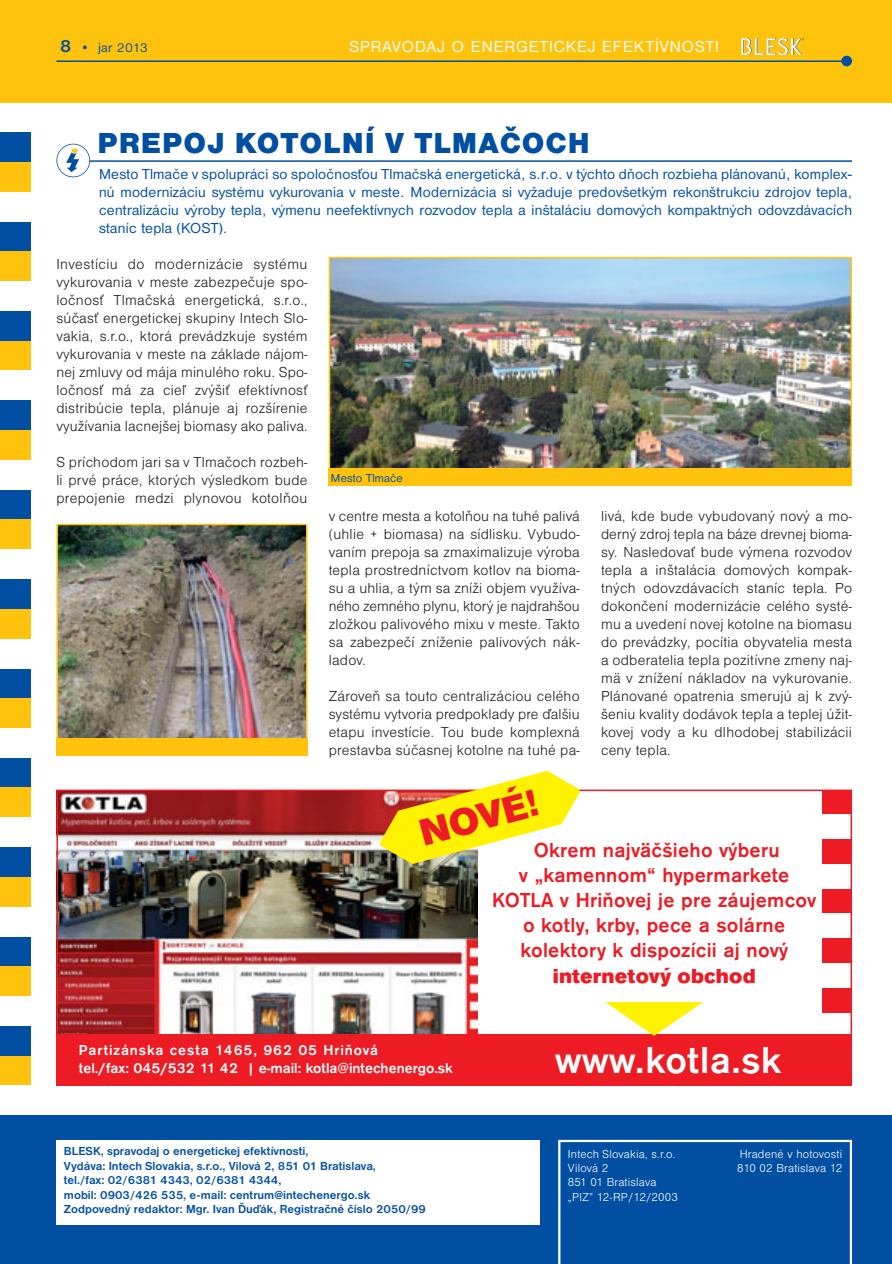
<style>
.page{position:relative;width:892px;height:1264px;background:#fff}
.page>*{position:absolute;margin:0;border:0;box-sizing:border-box;transform-origin:0 0}
.t1{font:500 39px "Accius TCE";letter-spacing:.02em;color:#fff}
.t2{font:39px "Accius TCE Ultr";color:#ed1c24}
.t3{font:30px "Nimbus San DCE Blac";letter-spacing:.035em;color:#004fa3}
.t4{font:500 21px/25.2px "Accius TCE";letter-spacing:.01em;color:#ed1c24;text-align:center}
.t5{font:21px "Accius TCE Ultr";letter-spacing:.01em;color:#ed1c24}
.t6{font:16.5px "Nimbus San DCE";letter-spacing:.06em;color:#fff}
.t7{font:15px/18px "Nimbus San DCE Ligh";letter-spacing:.015em;color:#231f20;text-align:justify}
.t8{font:15px/18px "Nimbus San DCE";letter-spacing:.015em;color:#004fa3;text-align:justify}
.t9{font:500 15px/18px "Accius TCE";color:#fff}
.t10{font:13.5px "Nimbus San DCE";letter-spacing:.03em;color:#004fa3}
.t11{font:700 12px/14.4px "Nimbus San DCE";color:#004fa3}
.t12{font:12px/14.4px "Nimbus San DCE Ligh";letter-spacing:.015em;color:#fff}
.t13{font:12px "Nimbus San DCE";letter-spacing:.015em;color:#004fa3}
.s1{font-family:"Nimbus San PCE";font-weight:700;font-size:18px}
</style>
<div class="page">
<img style="left:0;top:0;width:891px;height:1263px">
<p class="t10" style="left:61px;top:43px;width:88px"><span class="s1">8</span> • jar 2013</p>
<p class="t6" style="left:349px;top:41px;width:371px">SPRAVODAJ O ENERGETICKEJ EFEKTÍVNOSTI</p>
<h2 class="t3" style="left:98px;top:132px;width:493px">PREPOJ KOTOLNÍ V TLMAČOCH</h2>
<p class="t8" style="left:99px;top:166px;width:754px">Mesto Tlmače v spolupráci so spoločnosťou Tlmačská energetická, s.r.o. v týchto dňoch rozbieha plánovanú, komplex&shy;nú modernizáciu systému vykurovania v meste. Modernizácia si vyžaduje predovšetkým rekonštrukciu zdrojov tepla, centralizáciu výroby tepla, výmenu neefektívnych rozvodov tepla a inštaláciu domových kompaktných odovzdávacích staníc tepla (KOST).</p>
<p class="t7" style="left:56px;top:256px;width:252px">Investíciu do modernizácie systému vykurovania v meste zabezpečuje spo&shy;ločnosť Tlmačská energetická, s.r.o., súčasť energetickej skupiny Intech Slo&shy;vakia, s.r.o., ktorá prevádzkuje systém vykurovania v meste na základe nájom&shy;nej zmluvy od mája minulého roku. Spo&shy;ločnosť má za cieľ zvýšiť efektívnosť distribúcie tepla, plánuje aj rozšírenie využívania lacnejšej biomasy ako paliva.</p>
<p class="t7" style="left:56px;top:454px;width:252px">S príchodom jari sa v Tlmačoch rozbeh&shy;li prvé práce, ktorých výsledkom bude prepojenie medzi plynovou kotolňou</p>
<p class="t13" style="left:331px;top:473px;width:73px">Mesto Tlmače</p>
<p class="t7" style="left:329px;top:508px;width:252px">v centre mesta a kotolňou na tuhé palivá (uhlie + biomasa) na sídlisku. Vybudo&shy;vaním prepoja sa zmaximalizuje výroba tepla prostredníctvom kotlov na bioma&shy;su a uhlia, a tým sa zníži objem využíva&shy;ného zemného plynu, ktorý je najdrahšou zložkou palivového mixu v meste. Takto sa zabezpečí zníženie palivových nák&shy;ladov.</p>
<p class="t7" style="left:329px;top:688px;width:252px">Zároveň sa touto centralizáciou celého systému vytvoria predpoklady pre ďalšiu etapu investície. Tou bude komplexná prestavba súčasnej kotolne na tuhé pa-</p>
<p class="t7" style="left:601px;top:508px;width:252px">livá, kde bude vybudovaný nový a mo&shy;derný zdroj tepla na báze drevnej bioma&shy;sy. Nasledovať bude výmena rozvodov tepla a inštalácia domových kompak&shy;tných odovzdávacích staníc tepla. Po dokončení modernizácie celého systé&shy;mu a uvedení novej kotolne na biomasu do prevádzky, pocítia obyvatelia mesta a odberatelia tepla pozitívne zmeny naj&shy;mä v znížení nákladov na vykurovanie.<br>Plánované opatrenia smerujú aj k zvý&shy;šeniu kvality dodávok tepla a teplej úžit&shy;kovej vody a ku dlhodobej stabilizácii ceny tepla.</p>
<h1 class="t2" style="left:417px;top:819px;width:123px;rotate:-15deg">NOVÉ!</h1>
<h3 class="t4" style="left:492px;top:838px;width:325px">Okrem najväčšieho výberu<br>v „kamennom“ hypermarkete<br>KOTLA v Hriňovej je pre záujemcov o kotly, krby, pece a solárne kolektory k dispozícii aj nový</h3>
<h3 class="t5" style="left:552px;top:967px;width:204px">internetový obchod</h3>
<p class="t9" style="left:79px;top:1041px;width:375px">Partizánska cesta 1465, 962 05 Hriňová<br>tel./fax: 045/532 11 42 | e-mail: kotla@intechenergo.sk</p>
<h1 class="t1" style="left:555px;top:1045px;width:227px">www.kotla.sk</h1>
<p class="t11" style="left:64px;top:1144px;width:363px">BLESK, spravodaj o energetickej efektívnosti,<br>Vydáva: Intech Slovakia, s.r.o., Vilová 2, 851 01 Bratislava,<br>tel./fax: 02/6381 4343, 02/6381 4344,<br>mobil: 0903/426 535, e-mail: centrum@intechenergo.sk Zodpovedný redaktor: Mgr. Ivan Ďuďák, Registračné číslo 2050/99</p>
<p class="t12" style="left:568px;top:1146px;width:109px">Intech Slovakia, s.r.o.</p>
<p class="t12" style="left:739px;top:1146px;width:104px">Hradené v hotovosti</p>
<p class="t12" style="left:568px;top:1161px;width:42px">Vilová 2</p>
<p class="t12" style="left:737px;top:1161px;width:106px">810 02 Bratislava 12</p>
<p class="t12" style="left:568px;top:1175px;width:111px">851 01 Bratislava „PlZ” 12-RP/12/2003</p>
</div>
